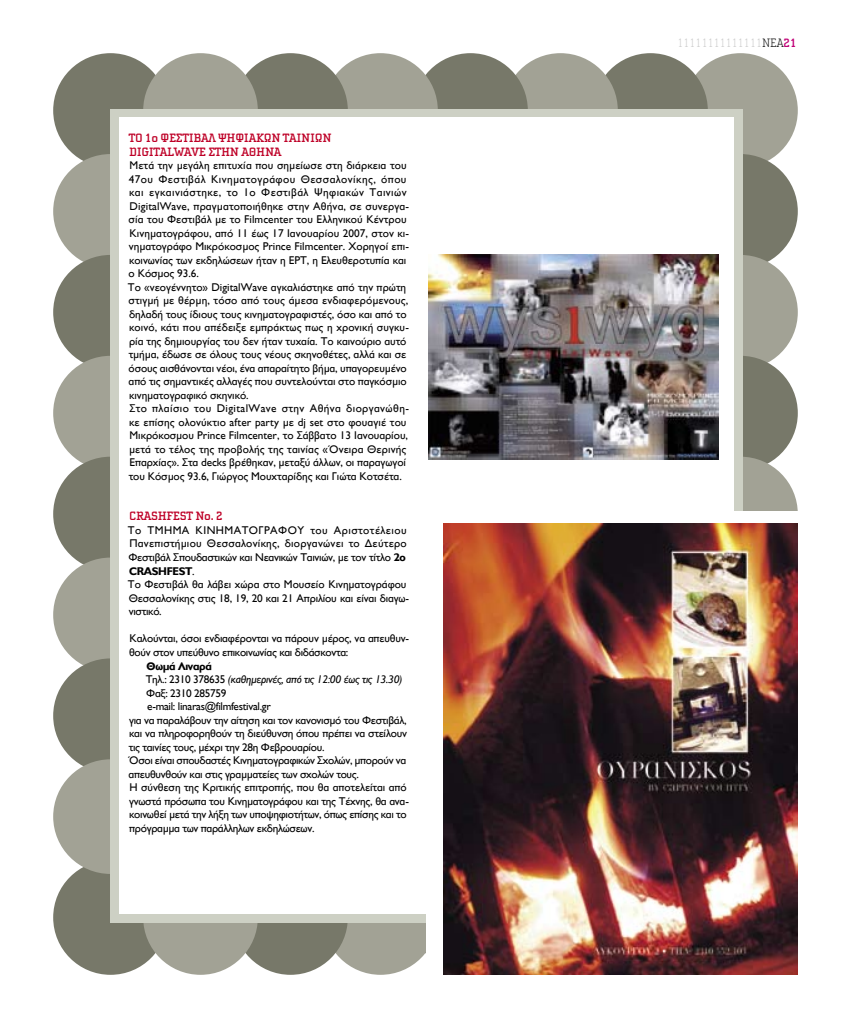
<style>
.page{position:relative;width:851px;height:1028px;background:#fff}
.page>*{position:absolute;margin:0;border:0;box-sizing:border-box;transform-origin:0 0}
.t1{font:700 12.5px/13.8px "Cholla TT Slab";letter-spacing:-.025em;color:#be0027}
.t2{font:100 12.5px "Cholla TT Slab";letter-spacing:-.005em;color:#cbcbcb}
.t3{font:11.25px/13.5px "Jeckyl TT";letter-spacing:-.005em;color:#000}
.t4{font:11.25px "Jeckyl TT";letter-spacing:-.025em;color:#000}
.t5{font:italic 11.25px "Jeckyl TT";letter-spacing:-.025em;color:#000}
.t6{font:11.25px "Jeckyl TT";letter-spacing:-.03em;color:#000}
.t7{font:700 11.25px "Jeckyl TT";letter-spacing:-.025em;color:#000}
.s1{font-weight:700}
.s2{font-style:normal}
.s3{color:#000}
.s4{font-weight:700;color:#c10077}
</style>
<div class="page">
<div style="left:53px;top:53px;width:115px;height:115px;background:#777869;border-radius:50%"></div>
<div style="left:53px;top:860px;width:115px;height:114px;background:#777869;border-radius:50%"></div>
<div style="left:53px;top:154px;width:115px;height:115px;background:#a2a295;border-radius:50%"></div>
<div style="left:53px;top:255px;width:115px;height:114px;background:#777869;border-radius:50%"></div>
<div style="left:53px;top:356px;width:115px;height:114px;background:#a2a295;border-radius:50%"></div>
<div style="left:53px;top:456px;width:115px;height:115px;background:#777869;border-radius:50%"></div>
<div style="left:53px;top:557px;width:115px;height:115px;background:#a2a295;border-radius:50%"></div>
<div style="left:53px;top:658px;width:115px;height:115px;background:#777869;border-radius:50%"></div>
<div style="left:53px;top:759px;width:115px;height:115px;background:#a2a295;border-radius:50%"></div>
<div style="left:683px;top:53px;width:114px;height:115px;background:#a2a295;border-radius:50%"></div>
<div style="left:683px;top:154px;width:114px;height:115px;background:#777869;border-radius:50%"></div>
<div style="left:683px;top:255px;width:114px;height:114px;background:#a2a295;border-radius:50%"></div>
<div style="left:683px;top:356px;width:114px;height:114px;background:#777869;border-radius:50%"></div>
<div style="left:683px;top:456px;width:114px;height:115px;background:#a2a295;border-radius:50%"></div>
<div style="left:593px;top:53px;width:114px;height:115px;background:#777869;border-radius:50%"></div>
<div style="left:503px;top:53px;width:114px;height:115px;background:#a2a295;border-radius:50%"></div>
<div style="left:413px;top:53px;width:114px;height:115px;background:#777869;border-radius:50%"></div>
<div style="left:323px;top:53px;width:115px;height:115px;background:#a2a295;border-radius:50%"></div>
<div style="left:233px;top:53px;width:115px;height:115px;background:#777869;border-radius:50%"></div>
<div style="left:143px;top:53px;width:115px;height:115px;background:#a2a295;border-radius:50%"></div>
<div style="left:323px;top:860px;width:115px;height:114px;background:#a2a295;border-radius:50%"></div>
<div style="left:233px;top:860px;width:115px;height:114px;background:#777869;border-radius:50%"></div>
<div style="left:143px;top:860px;width:115px;height:114px;background:#a2a295;border-radius:50%"></div>
<div style="left:111px;top:109px;width:631px;height:813px;background:#cdd0c4"></div>
<div style="left:120px;top:118px;width:613px;height:796px;background:#fff"></div>
<img style="left:428px;top:254px;width:290px;height:205px">
<div style="left:426px;top:511px;width:371px;height:463px;background:#fff"></div>
<img style="left:443px;top:523px;width:354px;height:451px">
<p class="t1" style="left:129px;top:131px;width:204px">ΤΟ 1o ΦΕΣΤΙΒΑΛ ΨΗΦΙΑΚΩΝ ΤΑΙΝΙΩΝ<br>DIGITALWAVE ΣΤΗΝ ΑΘΗΝΑ</p>
<p class="t3" style="left:128px;top:159px;width:282px">Μετά την μεγάλη επιτυχία που σημείωσε στη διάρκεια του 47ου Φεστιβάλ Κινηματογράφου Θεσσαλονίκης, όπου και εγκαινιάστηκε, το 1ο Φεστιβάλ Ψηφιακών Ταινιών DigitalWave, πραγματοποιήθηκε στην Αθήνα, σε συνεργα&shy;σία του Φεστιβάλ με το Filmcenter του Ελληνικού Κέντρου Κινηματογράφου, από 11 έως 17 Ιανουαρίου 2007, στον κι&shy;νηματογράφο Μικρόκοσμος Prince Filmcenter. Χορηγοί επι&shy;κοινωνίας των εκδηλώσεων ήταν η ΕΡΤ, η Ελευθεροτυπία και ο Κόσμος 93.6.<br>Το «νεογέννητο» DigitalWave αγκαλιάστηκε από την πρώτη στιγμή με θέρμη, τόσο από τους άμεσα ενδιαφερόμενους, δηλαδή τους ίδιους τους κινηματογραφιστές, όσο και από το κοινό, κάτι που απέδειξε εμπράκτως πως η χρονική συγκυ&shy;ρία της δημιουργίας του δεν ήταν τυχαία. Το καινούριο αυτό τμήμα, έδωσε σε όλους τους νέους σκηνοθέτες, αλλά και σε όσους αισθάνονται νέοι, ένα απαραίτητο βήμα, υπαγορευμένο από τις σημαντικές αλλαγές που συντελούνται στο παγκόσμιο κινηματογραφικό σκηνικό.<br>Στο πλαίσιο του DigitalWave στην Αθήνα διοργανώθη&shy;κε επίσης ολονύκτιο after party με dj set στο φουαγιέ του Μικρόκοσμου Prince Filmcenter, το Σάββατο 13 Ιανουαρίου, μετά το τέλος της προβολής της ταινίας «Όνειρα Θερινής Επαρχίας». Στα decks βρέθηκαν, μεταξύ άλλων, οι παραγωγοί του Κόσμος 93.6, Γιώργος Μουχταρίδης και Γιώτα Κοτσέτα.</p>
<p class="t1" style="left:129px;top:509px;width:95px">CRASHFEST No. 2</p>
<p class="t3" style="left:128px;top:523px;width:282px">Το ΤΜΗΜΑ ΚΙΝΗΜΑΤΟΓΡΑΦΟΥ του Αριστοτέλειου Πανεπιστήμιου Θεσσαλονίκης, διοργανώνει το Δεύτερο Φεστιβάλ Σπουδαστικών και Νεανικών Ταινιών, με τον τίτλο <span class="s1">2o CRASHFEST</span>.<br>Το Φεστιβάλ θα λάβει χώρα στο Μουσείο Κινηματογράφου Θεσσαλονίκης στις 18, 19, 20 και 21 Απριλίου και είναι διαγω&shy;νιστικό.</p>
<p class="t3" style="left:129px;top:632px;width:281px">Καλούνται, όσοι ενδιαφέρονται να πάρουν μέρος, να απευθυν&shy;θούν στον υπεύθυνο επικοινωνίας και διδάσκοντα:</p>
<p class="t7" style="left:146px;top:659px;width:67px">Θωμά Λιναρά</p>
<p class="t5" style="left:146px;top:673px;width:258px"><span class="s2">Τηλ.: 2310 378635</span> (καθημερινές, από τις 12:00 έως τις 13.30)</p>
<p class="t4" style="left:146px;top:687px;width:82px">Φαξ: 2310 285759</p>
<p class="t4" style="left:147px;top:700px;width:125px">e-mail: linaras@filmfestival.gr</p>
<p class="t4" style="left:129px;top:714px;width:279px">για να παραλάβουν την αίτηση και τον κανονισμό του Φεστιβάλ,</p>
<p class="t3" style="left:129px;top:727px;width:279px">και να πληροφορηθούν τη διεύθυνση όπου πρέπει να στείλουν</p>
<p class="t4" style="left:129px;top:741px;width:197px">τις ταινίες τους, μέχρι την 28η Φεβρουαρίου.</p>
<p class="t6" style="left:128px;top:754px;width:279px">Όσοι είναι σπουδαστές Κινηματογραφικών Σχολών, μπορούν να</p>
<p class="t4" style="left:129px;top:768px;width:232px">απευθυνθούν και στις γραμματείες των σχολών τους.</p>
<p class="t3" style="left:129px;top:781px;width:278px">Η σύνθεση της Κριτικής επιτροπής, που θα αποτελείται από</p>
<p class="t4" style="left:129px;top:795px;width:281px">γνωστά πρόσωπα του Κινηματογράφου και της Τέχνης, θα ανα-</p>
<p class="t4" style="left:129px;top:808px;width:279px">κοινωθεί μετά την λήξη των υποψηφιοτήτων, όπως επίσης και το</p>
<p class="t4" style="left:129px;top:822px;width:187px">πρόγραμμα των παράλληλων εκδηλώσεων.</p>
<p class="t2" style="left:677px;top:36px;width:120px">11111111111111<span class="s3">NEA</span><span class="s4">21</span></p>
</div>
